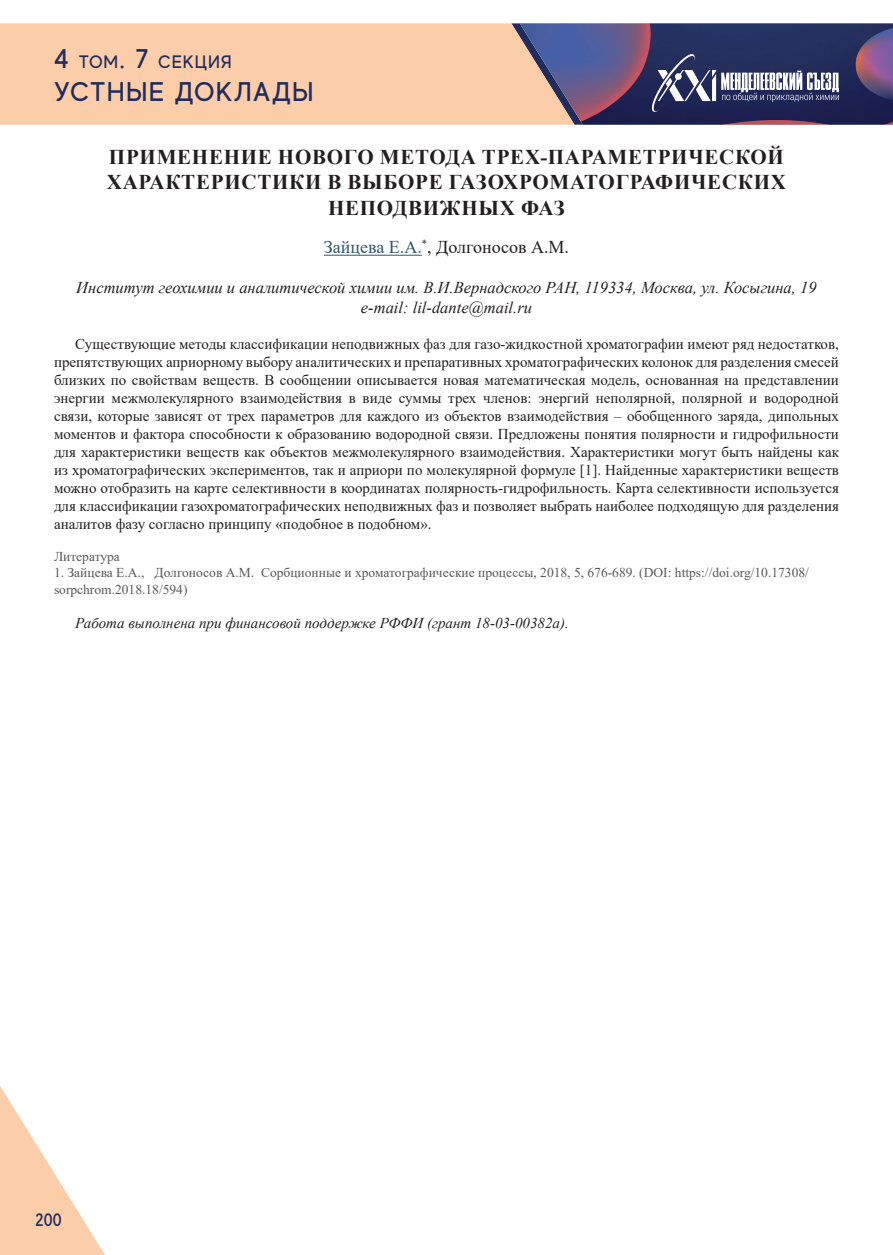
<style>
.page{position:relative;width:893px;height:1255px;background:#fff}
.page>*{position:absolute;margin:0;border:0;box-sizing:border-box;transform-origin:0 0}
.t1{font:500 27px "MADE Evolve Sans";letter-spacing:.05em;color:#1f2c5d}
.t2{font:700 21px/25.2px "Times New Roman";letter-spacing:.035em;color:#231f20;text-align:center}
.t3{font:18px "Times New Roman";color:#231f20}
.t4{font:500 18px "MADE Evolve Sans";letter-spacing:.05em;color:#1f2c5d}
.t5{font:italic 16.5px/19.8px "Times New Roman";color:#231f20;text-align:center}
.t6{font:15px/18px "Times New Roman";color:#231f20;text-align:justify}
.t7{font:italic 15px "Times New Roman";color:#231f20}
.t8{font:13.5px/16.2px "Times New Roman";color:#57585a}
.s1{font-size:27px}
.s2{color:#2e576f}
</style>
<div class="page">
<div style="left:0;top:23px;width:511px;height:102px;background:#fccda9"></div>
<svg style="left:0;top:1086px;width:105px;height:168px"></svg>
<svg style="left:511px;top:23px;width:382px;height:102px;background:#575378"></svg>
<hr style="left:324px;top:255px;width:98px;height:1px;background:#2e576f">
<p class="t4" style="left:54px;top:51px;width:179px"><span class="s1">4</span> ТОМ<span class="s1">. 7</span> СЕКЦИЯ</p>
<h1 class="t1" style="left:54px;top:74px;width:261px">УСТНЫЕ ДОКЛАДЫ</h1>
<h2 class="t2" style="left:107px;top:144px;width:681px">ПРИМЕНЕНИЕ НОВОГО МЕТОДА ТРЕХ-ПАРАМЕТРИЧЕСКОЙ<br>ХАРАКТЕРИСТИКИ В ВЫБОРЕ ГАЗОХРОМАТОГРАФИЧЕСКИХ<br>НЕПОДВИЖНЫХ ФАЗ</h2>
<p class="t3" style="left:324px;top:234px;width:247px"><span class="s2">Зайцева Е.А.</span><sup>*</sup>, Долгоносов А.М.</p>
<p class="t5" style="left:76px;top:277px;width:742px">Институт геохимии и аналитической химии им. В.И.Вернадского РАН, 119334, Москва, ул. Косыгина, 19 e-mail: lil-dante@mail.ru</p>
<p class="t6" style="left:54px;top:334px;width:786px;text-indent:21px">Существующие методы классификации неподвижных фаз для газо-жидкостной хроматографии имеют ряд недостатков, препятствующих априорному выбору аналитических и препаративных хроматографических колонок для разделения смесей близких по свойствам веществ. В сообщении описывается новая математическая модель, основанная на представлении энергии межмолекулярного взаимодействия в виде суммы трех членов: энергий неполярной, полярной и водородной связи, которые зависят от трех параметров для каждого из объектов взаимодействия – обобщенного заряда, дипольных моментов и фактора способности к образованию водородной связи. Предложены понятия полярности и гидрофильности для характеристики веществ как объектов межмолекулярного взаимодействия. Характеристики могут быть найдены как из хроматографических экспериментов, так и априори по молекулярной формуле [1]. Найденные характеристики веществ можно отобразить на карте селективности в координатах полярность-гидрофильность. Карта селективности используется для классификации газохроматографических неподвижных фаз и позволяет выбрать наиболее подходящую для разделения аналитов фазу согласно принципу «подобное в подобном».</p>
<p class="t8" style="left:54px;top:548px;width:67px">Литература</p>
<p class="t8" style="left:54px;top:564px;width:756px">1. Зайцева Е.А., Долгоносов А.М. Сорбционные и хроматографические процессы, 2018, 5, 676-689. (DOI: https://doi.org/10.17308/ sorpchrom.2018.18/594)</p>
<p class="t7" style="left:75px;top:612px;width:495px">Работа выполнена при финансовой поддержке РФФИ (грант 18-03-00382а).</p>
<p class="t4" style="left:35px;top:1208px;width:28px">200</p>
</div>
